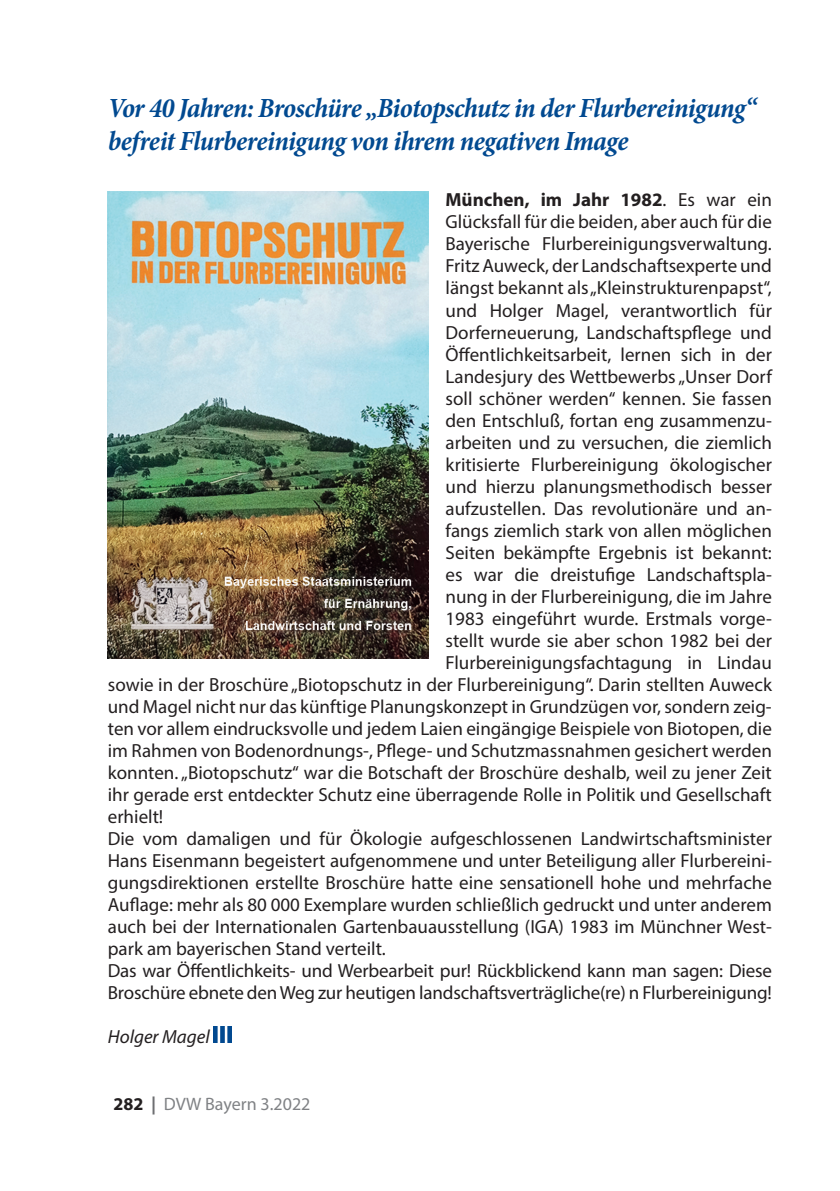
<style>
.page{position:relative;width:840px;height:1191px;background:#fff}
.page>*{position:absolute;margin:0;border:0;box-sizing:border-box;transform-origin:0 0}
.t1{font:italic 700 condensed 28px/33.6px "Minion Pro";letter-spacing:-.025em;color:#014990}
.t2{font:19px "Myriad Pro";color:#231f20}
.t3{font:700 19px "Myriad Pro";color:#231f20}
.t4{font:italic 19px "Myriad Pro";color:#231f20}
.t5{font:18px "Myriad Pro";color:#808285}
.s1{font-weight:400}
.s2{font-weight:700;color:#231f20}
.s3{font-weight:700;color:#6c6d70}
</style>
<div class="page">
<img style="left:213px;top:1026px;width:18px;height:16px">
<img style="left:108px;top:191px;width:320px;height:467px">
<h1 class="t1" style="left:108px;top:91px;width:650px">Vor 40 Jahren: Broschüre „Biotopschutz in der Flurbereinigung“ befreit Flurbereinigung von ihrem negativen Image</h1>
<p class="t3" style="left:445px;top:188px;width:327px">München, im Jahr 1982<span class="s1">. Es war ein</span></p>
<p class="t2" style="left:445px;top:210px;width:328px">Glücksfall für die beiden, aber auch für die</p>
<p class="t2" style="left:445px;top:232px;width:327px">Bayerische Flurbereinigungsverwaltung.</p>
<p class="t2" style="left:445px;top:254px;width:328px">Fritz Auweck, der Landschaftsexperte und</p>
<p class="t2" style="left:445px;top:276px;width:327px">längst bekannt als „Kleinstrukturenpapst“,</p>
<p class="t2" style="left:445px;top:298px;width:328px">und Holger Magel, verantwortlich für</p>
<p class="t2" style="left:445px;top:320px;width:328px">Dorferneuerung, Landschaftspflege und</p>
<p class="t2" style="left:445px;top:342px;width:328px">Öffentlichkeitsarbeit, lernen sich in der</p>
<p class="t2" style="left:445px;top:364px;width:327px">Landesjury des Wettbewerbs „Unser Dorf</p>
<p class="t2" style="left:445px;top:386px;width:328px">soll schöner werden“ kennen. Sie fassen</p>
<p class="t2" style="left:445px;top:408px;width:327px">den Entschluß, fortan eng zusammenzu-</p>
<p class="t2" style="left:445px;top:430px;width:328px">arbeiten und zu versuchen, die ziemlich</p>
<p class="t2" style="left:445px;top:452px;width:327px">kritisierte Flurbereinigung ökologischer</p>
<p class="t2" style="left:445px;top:474px;width:328px">und hierzu planungsmethodisch besser</p>
<p class="t2" style="left:445px;top:496px;width:327px">aufzustellen. Das revolutionäre und an-</p>
<p class="t2" style="left:445px;top:518px;width:328px">fangs ziemlich stark von allen möglichen</p>
<p class="t2" style="left:445px;top:540px;width:328px">Seiten bekämpfte Ergebnis ist bekannt:</p>
<p class="t2" style="left:445px;top:562px;width:327px">es war die dreistufige Landschaftspla-</p>
<p class="t2" style="left:445px;top:584px;width:327px">nung in der Flurbereinigung, die im Jahre</p>
<p class="t2" style="left:445px;top:606px;width:327px">1983 eingeführt wurde. Erstmals vorge-</p>
<p class="t2" style="left:445px;top:628px;width:328px">stellt wurde sie aber schon 1982 bei der</p>
<p class="t2" style="left:445px;top:650px;width:328px">Flurbereinigungsfachtagung in Lindau</p>
<p class="t2" style="left:108px;top:672px;width:665px">sowie in der Broschüre „Biotopschutz in der Flurbereinigung“. Darin stellten Auweck</p>
<p class="t2" style="left:108px;top:694px;width:665px">und Magel nicht nur das künftige Planungskonzept in Grundzügen vor, sondern zeig-</p>
<p class="t2" style="left:108px;top:716px;width:665px">ten vor allem eindrucksvolle und jedem Laien eingängige Beispiele von Biotopen, die</p>
<p class="t2" style="left:108px;top:738px;width:665px">im Rahmen von Bodenordnungs-, Pflege- und Schutzmassnahmen gesichert werden</p>
<p class="t2" style="left:108px;top:760px;width:665px">konnten. „Biotopschutz“ war die Botschaft der Broschüre deshalb, weil zu jener Zeit</p>
<p class="t2" style="left:108px;top:782px;width:665px">ihr gerade erst entdeckter Schutz eine überragende Rolle in Politik und Gesellschaft</p>
<p class="t2" style="left:108px;top:804px;width:57px">erhielt!</p>
<p class="t2" style="left:108px;top:826px;width:665px">Die vom damaligen und für Ökologie aufgeschlossenen Landwirtschaftsminister</p>
<p class="t2" style="left:108px;top:848px;width:665px">Hans Eisenmann begeistert aufgenommene und unter Beteiligung aller Flurbereini-</p>
<p class="t2" style="left:108px;top:870px;width:665px">gungsdirektionen erstellte Broschüre hatte eine sensationell hohe und mehrfache</p>
<p class="t2" style="left:108px;top:892px;width:665px">Auflage: mehr als 80 000 Exemplare wurden schließlich gedruckt und unter anderem</p>
<p class="t2" style="left:108px;top:914px;width:665px">auch bei der Internationalen Gartenbauausstellung (IGA) 1983 im Münchner West-</p>
<p class="t2" style="left:108px;top:936px;width:279px">park am bayerischen Stand verteilt.</p>
<p class="t2" style="left:108px;top:958px;width:665px">Das war Öffentlichkeits- und Werbearbeit pur! Rückblickend kann man sagen: Diese</p>
<p class="t2" style="left:108px;top:980px;width:665px">Broschüre ebnete den Weg zur heutigen landschaftsverträgliche(re) n Flurbereinigung!</p>
<p class="t4" style="left:108px;top:1024px;width:103px">Holger Magel</p>
<p class="t5" style="left:113px;top:1093px;width:198px"><span class="s2">282</span> <span class="s3">|</span> DVW Bayern 3.2022</p>
</div>
